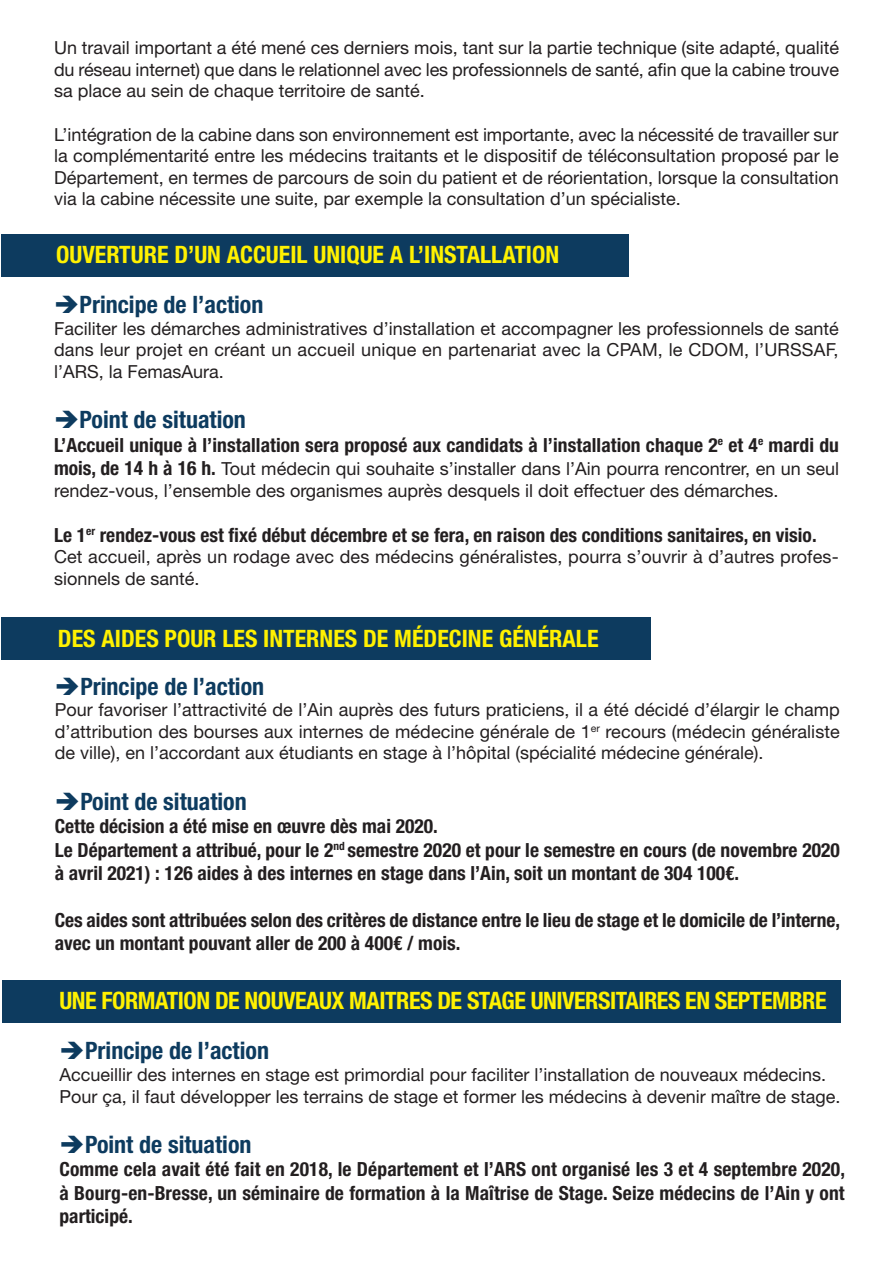
<style>
.page{position:relative;width:893px;height:1263px;background:#fff}
.page>*{position:absolute;margin:0;border:0;box-sizing:border-box;transform-origin:0 0}
.t1{font:700 condensed 24px "Helvetica Neue LT Pro";color:#0d3b5f}
.t2{font:700 condensed 24px "Helvetica Neue LT Pro";color:#fff101}
.t3{font:700 condensed 24px "Helvetica Neue LT Pro";letter-spacing:-.02em;color:#fff101}
.t4{font:700 condensed 19.5px/23.4px "Helvetica Neue LT Pro";color:#231f20}
.t5{font:18px/21.6px "Helvetica Neue LT Pro";color:#231f20;text-align:justify}
.s1{font-weight:700;font-stretch:condensed;font-size:19.5px}
</style>
<div class="page">
<div style="left:1px;top:234px;width:627px;height:42px;background:#0d3b5f"></div>
<div style="left:2px;top:980px;width:839px;height:43px;background:#0d3b5f"></div>
<div style="left:1px;top:618px;width:649px;height:42px;background:#0d3b5f"></div>
<p class="t5" style="left:54px;top:36px;width:787px">Un travail important a été mené ces derniers mois, tant sur la partie technique (site adapté, qualité du réseau internet) que dans le relationnel avec les professionnels de santé, afin que la cabine trouve sa place au sein de chaque territoire de santé.</p>
<p class="t5" style="left:54px;top:123px;width:786px">L’intégration de la cabine dans son environnement est importante, avec la nécessité de travailler sur la complémentarité entre les médecins traitants et le dispositif de téléconsultation proposé par le Département, en termes de parcours de soin du patient et de réorientation, lorsque la consultation via la cabine nécessite une suite, par exemple la consultation d’un spécialiste.</p>
<p class="t2" style="left:56px;top:240px;width:505px">OUVERTURE D’UN ACCUEIL UNIQUE A L’INSTALLATION</p>
<p class="t1" style="left:54px;top:290px;width:211px">➔Principe de l’action</p>
<p class="t5" style="left:54px;top:317px;width:786px">Faciliter les démarches administratives d’installation et accompagner les professionnels de santé dans leur projet en créant un accueil unique en partenariat avec la CPAM, le CDOM, l’URSSAF, l’ARS, la FemasAura.</p>
<p class="t1" style="left:54px;top:405px;width:193px">➔Point de situation</p>
<p class="t4" style="left:54px;top:433px;width:786px">L’Accueil unique à l’installation sera proposé aux candidats à l’installation chaque 2<sup>e</sup> et 4<sup>e</sup> mardi du</p>
<p class="t5" style="left:54px;top:457px;width:786px"><span class="s1">mois, de 14 h à 16 h.</span> Tout médecin qui souhaite s’installer dans l’Ain pourra rencontrer, en un seul rendez-vous, l’ensemble des organismes auprès desquels il doit effectuer des démarches.</p>
<p class="t4" style="left:54px;top:523px;width:764px">Le 1<sup>er</sup> rendez-vous est fixé début décembre et se fera, en raison des conditions sanitaires, en visio.</p>
<p class="t5" style="left:54px;top:546px;width:786px">Cet accueil, après un rodage avec des médecins généralistes, pourra s’ouvrir à d’autres profes&shy;sionnels de santé.</p>
<p class="t2" style="left:58px;top:624px;width:542px">DES AIDES POUR LES INTERNES DE MÉDECINE GÉNÉRALE</p>
<p class="t1" style="left:55px;top:672px;width:211px">➔Principe de l’action</p>
<p class="t5" style="left:55px;top:699px;width:787px">Pour favoriser l’attractivité de l’Ain auprès des futurs praticiens, il a été décidé d’élargir le champ d’attribution des bourses aux internes de médecine générale de 1<sup>er</sup> recours (médecin généraliste de ville), en l’accordant aux étudiants en stage à l’hôpital (spécialité médecine générale).</p>
<p class="t1" style="left:55px;top:787px;width:193px">➔Point de situation</p>
<p class="t4" style="left:55px;top:815px;width:385px">Cette décision a été mise en œuvre dès mai 2020.</p>
<p class="t4" style="left:55px;top:838px;width:786px">Le Département a attribué, pour le 2<sup>nd</sup> semestre 2020 et pour le semestre en cours (de novembre 2020 à avril 2021) : 126 aides à des internes en stage dans l’Ain, soit un montant de 304 100€.</p>
<p class="t4" style="left:55px;top:908px;width:787px">Ces aides sont attribuées selon des critères de distance entre le lieu de stage et le domicile de l’interne, avec un montant pouvant aller de 200 à 400€ / mois.</p>
<p class="t3" style="left:60px;top:986px;width:769px">UNE FORMATION DE NOUVEAUX MAITRES DE STAGE UNIVERSITAIRES EN SEPTEMBRE</p>
<p class="t1" style="left:60px;top:1036px;width:211px">➔Principe de l’action</p>
<p class="t5" style="left:60px;top:1063px;width:782px">Accueillir des internes en stage est primordial pour faciliter l’installation de nouveaux médecins.<br>Pour ça, il faut développer les terrains de stage et former les médecins à devenir maître de stage.</p>
<p class="t1" style="left:60px;top:1130px;width:193px">➔Point de situation</p>
<p class="t4" style="left:60px;top:1158px;width:787px;text-align:justify">Comme cela avait été fait en 2018, le Département et l’ARS ont organisé les 3 et 4 septembre 2020, à Bourg-en-Bresse, un séminaire de formation à la Maîtrise de Stage. Seize médecins de l’Ain y ont participé.</p>
</div>
